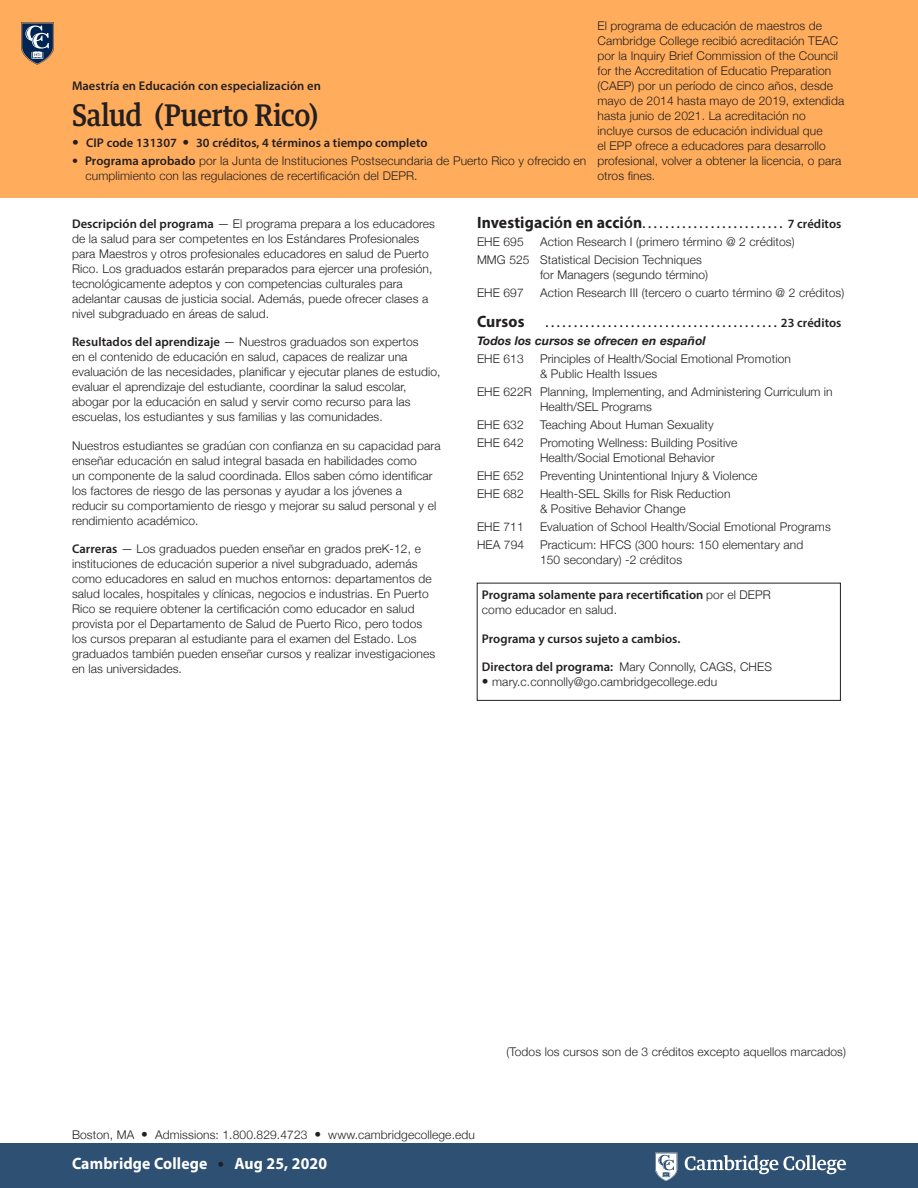
<style>
.page{position:relative;width:918px;height:1188px;background:#fff}
.page>*{position:absolute;margin:0;border:0;box-sizing:border-box;transform-origin:0 0}
.dupe_for_h1_egypt{font:500 30px "Guardian Text Egyp";letter-spacing:-.015em;color:#231f20;scale:.9 1}
.t1{font:700 16.5px "Myriad Pro";letter-spacing:.01em;color:#fff;scale:.95 1}
.txt-2_b{font:700 16.5px "Myriad Pro";letter-spacing:.01em;color:#231f20;scale:.95 1}
.txt-2_b-2{font:600 12.6px "Myriad Pro";letter-spacing:.005em;color:#231f20}
.txt-9{font:600 12.6px "Myriad Pro";letter-spacing:.005em;color:#231f20}
.txt-9-2{font:300 12px/15px "Helvetica Neue";letter-spacing:.01em;color:#231f20}
.txt-2{font:300 12px/15px "Helvetica Neue";letter-spacing:.01em;color:#231f20}
.bul-2{font:300 12px/15px "Helvetica Neue";letter-spacing:.01em;color:#231f20}
.txt-2-2{font:italic 700 12px "Helvetica Neue";letter-spacing:.01em;color:#231f20}
.s1{font-family:"Helvetica Neue";font-weight:300;font-size:13.5px}
.s2{font-family:"Myriad Pro";font-weight:600;font-size:12.6px}
.s3{font-weight:700;font-size:16.5px}
.s4{font-size:16.5px}
.s5{font-family:"Helvetica Neue";font-weight:300;font-size:12px}
.s6{font-size:13.5px}
.s7{font-family:"Helvetica Neue";font-weight:300;font-size:13.5px;color:#231f20}
</style>
<div class="page">
<div style="left:0;top:0;width:918px;height:198px;background:#ffad5c"></div>
<svg style="left:21px;top:22px;width:33px;height:43px"></svg>
<div style="left:0;top:1143px;width:918px;height:45px;background:#2e5072"></div>
<svg style="left:655px;top:1153px;width:191px;height:28px"></svg>
<div style="left:477px;top:583px;width:364px;height:118px;border:1px solid #231f20"></div>
<p class="txt-2_b-2" style="left:72px;top:78px;width:251px">Maestría en Educación con especialización en</p>
<p class="dupe_for_h1_egypt" style="left:72px;top:90px;width:275px">Salud (Puerto Rico)</p>
<p class="txt-2_b-2" style="left:72px;top:135px;width:357px"><span class="s1">•</span> CIP code 131307 <span class="s1">•</span> 30 créditos, 4 términos a tiempo completo</p>
<p class="bul-2" style="left:86px;top:152px;width:502px;text-indent:-14px">• <span class="s2">Programa aprobado</span> por la Junta de Instituciones Postsecundaria de Puerto Rico y ofrecido en cumplimiento con las regulaciones de recertificación del DEPR.</p>
<p class="txt-9-2" style="left:597px;top:17px;width:248px">El programa de educación de maestros de Cambridge College recibió acreditación TEAC por la Inquiry Brief Commission of the Council for the Accreditation of Educatio Preparation (CAEP) por un período de cinco años, desde mayo de 2014 hasta mayo de 2019, extendida hasta junio de 2021. La acreditación no incluye cursos de educación individual que<br>el EPP ofrece a educadores para desarrollo profesional, volver a obtener la licencia, o para otros fines.</p>
<p class="txt-9-2" style="left:72px;top:215px;width:365px"><span class="s2">Descripción del programa</span> — El programa prepara a los educadores de la salud para ser competentes en los Estándares Profesionales para Maestros y otros profesionales educadores en salud de Puerto Rico. Los graduados estarán preparados para ejercer una profesión, tecnológicamente adeptos y con competencias culturales para adelantar causas de justicia social. Además, puede ofrecer clases a nivel subgraduado en áreas de salud.</p>
<p class="txt-9-2" style="left:72px;top:333px;width:370px"><span class="s2">Resultados del aprendizaje</span> — Nuestros graduados son expertos<br>en el contenido de educación en salud, capaces de realizar una evaluación de las necesidades, planificar y ejecutar planes de estudio, evaluar el aprendizaje del estudiante, coordinar la salud escolar, abogar por la educación en salud y servir como recurso para las escuelas, los estudiantes y sus familias y las comunidades.</p>
<p class="txt-9-2" style="left:72px;top:437px;width:370px">Nuestros estudiantes se gradúan con confianza en su capacidad para enseñar educación en salud integral basada en habilidades como<br>un componente de la salud coordinada. Ellos saben cómo identificar los factores de riesgo de las personas y ayudar a los jóvenes a reducir su comportamiento de riesgo y mejorar su salud personal y el rendimiento académico.</p>
<p class="txt-9-2" style="left:72px;top:540px;width:365px"><span class="s2">Carreras</span> — Los graduados pueden enseñar en grados preK-12, e instituciones de educación superior a nivel subgraduado, además como educadores en salud en muchos entornos: departamentos de salud locales, hospitales y clínicas, negocios e industrias. En Puerto Rico se requiere obtener la certificación como educador en salud provista por el Departamento de Salud de Puerto Rico, pero todos los cursos preparan al estudiante para el examen del Estado. Los graduados también pueden enseñar cursos y realizar investigaciones en las universidades.</p>
<p class="txt-2_b-2" style="left:477px;top:216px;width:366px"><span class="s3">Investigaci</span><span class="s4">ó</span><span class="s3">n en acci</span><span class="s4">ó</span><span class="s3">n</span> . . . . . . . . . . . . . . . . . . . . . . . . . 7 créditos</p>
<p class="txt-2" style="left:477px;top:234px;width:48px">EHE 695</p>
<p class="txt-2" style="left:540px;top:234px;width:256px">Action Research I (primero término @ 2 créditos)</p>
<p class="txt-2" style="left:540px;top:252px;width:170px;text-indent:-63px">MMG 525 Statistical Decision Techniques for Managers (segundo término)</p>
<p class="txt-9-2" style="left:477px;top:285px;width:48px">EHE 697</p>
<p class="txt-9-2" style="left:540px;top:285px;width:306px">Action Research III (tercero o cuarto término @ 2 créditos)</p>
<p class="txt-2_b" style="left:477px;top:311px;width:52px">Cursos</p>
<p class="txt-2_b-2" style="left:545px;top:315px;width:298px">. . . . . . . . . . . . . . . . . . . . . . . . . . . . . . . . . . . . . . . . . 23 créditos</p>
<p class="txt-2-2" style="left:477px;top:332px;width:230px">Todos los cursos se ofrecen en español</p>
<p class="txt-2" style="left:477px;top:351px;width:48px">EHE 613</p>
<p class="txt-2" style="left:540px;top:351px;width:252px">Principles of Health/Social Emotional Promotion &amp; Public Health Issues</p>
<p class="txt-2" style="left:540px;top:384px;width:294px;text-indent:-63px">EHE 622R Planning, Implementing, and Administering Curriculum in<br>Health/SEL Programs</p>
<p class="txt-2" style="left:477px;top:417px;width:48px">EHE 632</p>
<p class="txt-2" style="left:540px;top:417px;width:175px">Teaching About Human Sexuality</p>
<p class="txt-2" style="left:477px;top:435px;width:48px">EHE 642</p>
<p class="txt-2" style="left:540px;top:435px;width:199px">Promoting Wellness: Building Positive<br>Health/Social Emotional Behavior</p>
<p class="txt-2" style="left:477px;top:468px;width:48px">EHE 652</p>
<p class="txt-2" style="left:540px;top:468px;width:219px">Preventing Unintentional Injury &amp; Violence</p>
<p class="txt-2" style="left:477px;top:486px;width:48px">EHE 682</p>
<p class="txt-2" style="left:540px;top:486px;width:192px">Health-SEL Skills for Risk Reduction &amp; Positive Behavior Change</p>
<p class="txt-2" style="left:477px;top:519px;width:48px">EHE 711</p>
<p class="txt-2" style="left:540px;top:519px;width:292px">Evaluation of School Health/Social Emotional Programs</p>
<p class="txt-9-2" style="left:477px;top:537px;width:49px">HEA 794</p>
<p class="txt-9-2" style="left:540px;top:537px;width:265px">Practicum: HFCS (300 hours: 150 elementary and<br>150 secondary) -2 créditos</p>
<p class="txt-9" style="left:482px;top:587px;width:290px">Programa solamente para recertification <span class="s5">por el DEPR</span></p>
<p class="txt-9-2" style="left:482px;top:602px;width:137px">como educador en salud.</p>
<p class="txt-9" style="left:482px;top:631px;width:199px">Programa y cursos sujeto a cambios.</p>
<p class="txt-2" style="left:482px;top:659px;width:292px"><span class="s2">Directora del programa:</span> Mary Connolly, CAGS, CHES</p>
<p class="txt-2" style="left:482px;top:674px;width:237px"><span class="s6">•</span> mary.c.connolly@go.cambridgecollege.edu</p>
<p class="txt-9-2" style="left:506px;top:1043px;width:341px">(Todos los cursos son de 3 créditos excepto aquellos marcados)</p>
<p class="txt-2" style="left:72px;top:1126px;width:404px">Boston, MA <span class="s6">•</span> Admissions: 1.800.829.4723 <span class="s6">•</span> www.cambridgecollege.edu</p>
<p class="t1" style="left:72px;top:1153px;width:270px">Cambridge College <span class="s7">•</span> Aug 25, 2020</p>
</div>
